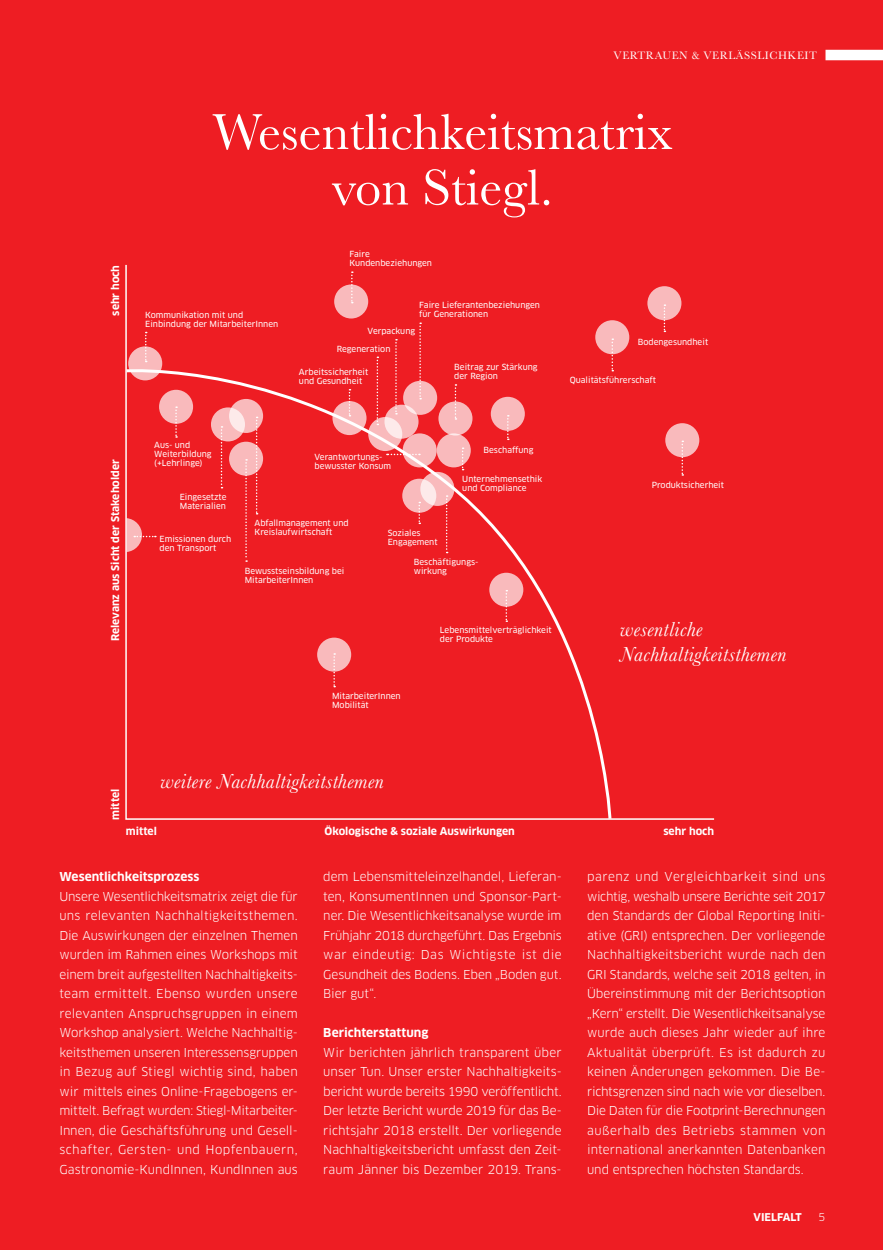
<style>
.page{position:relative;width:883px;height:1250px;background:#fff}
.page>*{position:absolute;margin:0;border:0;box-sizing:border-box;transform-origin:0 0}
.t1{font:52.5px/55.5px "Baskerville";color:#fff;text-align:center}
.t2{font:italic 21px/25.2px "Baskerville";letter-spacing:.02em;color:#fff}
.t3{font:12px/19.5px "Clan OT";color:#fff;text-align:justify}
.t4{font:700 12px "Clan";color:#fff}
.t5{font:11.25px "Baskerville";letter-spacing:.05em;color:#fff}
.t6{font:700 10.5px "Clan";color:#fff}
.t7{font:10.5px "Clan OT";color:#fff}
.t8{font:8.25px/9px "Clan News";color:#fff}
</style>
<div class="page">
<div style="left:0;top:0;width:882px;height:1249px;background:#ee1d23"></div>
<svg style="left:125px;top:264px;width:590px;height:556px"></svg>
<div style="left:647px;top:286px;width:34px;height:34px;background:#f9babc;border-radius:50%"></div>
<div style="left:595px;top:320px;width:34px;height:34px;background:#f9babc;border-radius:50%"></div>
<div style="left:665px;top:423px;width:34px;height:34px;background:#f9babc;border-radius:50%"></div>
<div style="left:490px;top:397px;width:34px;height:34px;background:#f9babc;border-radius:50%"></div>
<div style="left:438px;top:401px;width:34px;height:34px;background:#f9babc;border-radius:50%"></div>
<div style="left:384px;top:404px;width:34px;height:34px;background:#f9babc;border-radius:50%"></div>
<svg style="left:403px;top:381px;width:34px;height:34px"></svg>
<div style="left:334px;top:284px;width:34px;height:34px;background:#f9babc;border-radius:50%"></div>
<svg style="left:128px;top:346px;width:34px;height:34px"></svg>
<div style="left:317px;top:637px;width:34px;height:34px;background:#f9babc;border-radius:50%"></div>
<svg style="left:332px;top:401px;width:34px;height:34px"></svg>
<svg style="left:368px;top:417px;width:34px;height:34px"></svg>
<svg style="left:436px;top:433px;width:34px;height:34px"></svg>
<svg style="left:402px;top:478px;width:34px;height:34px"></svg>
<div style="left:489px;top:572px;width:34px;height:34px;background:#f9babc;border-radius:50%"></div>
<div style="left:229px;top:441px;width:34px;height:34px;background:#f9babc;border-radius:50%"></div>
<div style="left:229px;top:399px;width:34px;height:34px;background:#f9babc;border-radius:50%"></div>
<svg style="left:211px;top:407px;width:34px;height:34px"></svg>
<div style="left:159px;top:390px;width:34px;height:34px;background:#f9babc;border-radius:50%"></div>
<svg style="left:145px;top:332px;width:2px;height:30px"></svg>
<svg style="left:175px;top:406px;width:2px;height:31px"></svg>
<svg style="left:221px;top:426px;width:1px;height:62px"></svg>
<svg style="left:245px;top:459px;width:2px;height:103px"></svg>
<svg style="left:256px;top:416px;width:1px;height:98px"></svg>
<svg style="left:402px;top:433px;width:34px;height:34px"></svg>
<svg style="left:387px;top:453px;width:33px;height:2px"></svg>
<svg style="left:376px;top:356px;width:2px;height:69px"></svg>
<svg style="left:348px;top:389px;width:2px;height:27px"></svg>
<svg style="left:351px;top:271px;width:2px;height:32px"></svg>
<svg style="left:418px;top:501px;width:2px;height:23px"></svg>
<svg style="left:507px;top:415px;width:1px;height:25px"></svg>
<svg style="left:454px;top:384px;width:2px;height:35px"></svg>
<svg style="left:419px;top:322px;width:2px;height:77px"></svg>
<svg style="left:395px;top:339px;width:2px;height:75px"></svg>
<svg style="left:461px;top:447px;width:2px;height:23px"></svg>
<svg style="left:333px;top:653px;width:2px;height:34px"></svg>
<svg style="left:505px;top:590px;width:2px;height:32px"></svg>
<svg style="left:681px;top:440px;width:2px;height:35px"></svg>
<svg style="left:663px;top:304px;width:2px;height:28px"></svg>
<svg style="left:611px;top:338px;width:2px;height:33px"></svg>
<svg style="left:126px;top:518px;width:30px;height:34px"></svg>
<svg style="left:445px;top:495px;width:2px;height:58px"></svg>
<div style="left:825px;top:50px;width:57px;height:10px;background:#fff"></div>
<p class="t5" style="left:613px;top:48px;width:205px">VERTRAUEN &amp; VERLÄSSLICHKEIT</p>
<p class="t6" style="left:109px;top:315px;width:52px;rotate:-90deg">sehr hoch</p>
<p class="t6" style="left:109px;top:641px;width:183px;rotate:-90deg">Relevanz aus Sicht der Stakeholder</p>
<p class="t6" style="left:109px;top:819px;width:33px;rotate:-90deg">mittel</p>
<h1 class="t1" style="left:212px;top:105px;width:461px">Wesentlichkeitsmatrix von Stiegl.</h1>
<p class="t8" style="left:145px;top:310px;width:134px">Kommunikation mit und<br>Einbindung der MitarbeiterInnen</p>
<p class="t8" style="left:349px;top:250px;width:84px">Faire<br>Kundenbeziehungen</p>
<p class="t8" style="left:419px;top:301px;width:122px">Faire Lieferantenbeziehungen für Generationen</p>
<p class="t8" style="left:367px;top:326px;width:49px">Verpackung</p>
<p class="t8" style="left:336px;top:344px;width:55px">Regeneration</p>
<p class="t8" style="left:299px;top:368px;width:71px">Arbeitssicherheit und Gesundheit</p>
<p class="t8" style="left:454px;top:362px;width:85px">Beitrag zur Stärkung der Region</p>
<p class="t8" style="left:637px;top:337px;width:72px">Bodengesundheit</p>
<p class="t8" style="left:569px;top:376px;width:88px">Qualitätsführerschaft</p>
<p class="t8" style="left:154px;top:440px;width:59px">Aus- und<br>Weiterbildung (+Lehrlinge)</p>
<p class="t8" style="left:180px;top:492px;width:48px">Eingesetzte<br>Materialien</p>
<p class="t8" style="left:159px;top:535px;width:73px">Emissionen durch den Transport</p>
<p class="t8" style="left:314px;top:452px;width:78px">Verantwortungs&shy;bewusster Konsum</p>
<p class="t8" style="left:254px;top:518px;width:95px">Abfallmanagement und<br>Kreislaufwirtschaft</p>
<p class="t8" style="left:387px;top:528px;width:51px">Soziales<br>Engagement</p>
<p class="t8" style="left:483px;top:445px;width:51px">Beschaffung</p>
<p class="t8" style="left:462px;top:474px;width:81px">Unternehmensethik und Compliance</p>
<p class="t8" style="left:244px;top:566px;width:101px">Bewusstseinsbildung bei<br>MitarbeiterInnen</p>
<p class="t8" style="left:413px;top:558px;width:66px">Beschäftigungs&shy;wirkung</p>
<p class="t8" style="left:440px;top:626px;width:113px">Lebensmittelverträglichkeit der Produkte</p>
<p class="t8" style="left:332px;top:691px;width:70px">MitarbeiterInnen<br>Mobilität</p>
<p class="t8" style="left:651px;top:480px;width:74px">Produktsicherheit</p>
<h2 class="t2" style="left:620px;top:616px;width:168px">wesentliche<br>Nachhaltigkeitsthemen</h2>
<h2 class="t2" style="left:161px;top:768px;width:224px">weitere Nachhaltigkeitsthemen</h2>
<p class="t6" style="left:126px;top:825px;width:33px">mittel</p>
<p class="t6" style="left:324px;top:825px;width:192px">Ökologische &amp; soziale Auswirkungen</p>
<p class="t6" style="left:663px;top:825px;width:52px">sehr hoch</p>
<p class="t4" style="left:59px;top:870px;width:141px">Wesentlichkeitsprozess</p>
<p class="t3" style="left:59px;top:886px;width:240px">Unsere Wesentlichkeitsmatrix zeigt die für uns relevanten Nachhaltigkeitsthemen.<br>Die Auswirkungen der einzelnen Themen wurden im Rahmen eines Workshops mit einem breit aufgestellten Nachhaltigkeits&shy;team ermittelt. Ebenso wurden unsere relevanten Anspruchsgruppen in einem Workshop analysiert. Welche Nachhaltig&shy;keitsthemen unseren Interessensgruppen in Bezug auf Stiegl wichtig sind, haben wir mittels eines Online- Fragebogens er&shy;mittelt. Befragt wurden: Stiegl- Mitarbeiter-Innen, die Geschäftsführung und Gesell&shy;schafter, Gersten- und Hopfenbauern, Gastronomie- KundInnen, KundInnen aus</p>
<p class="t3" style="left:323px;top:866px;width:240px">dem Lebensmitteleinzelhandel, Lieferan&shy;ten, KonsumentInnen und Sponsor- Part&shy;ner. Die Wesentlichkeitsanalyse wurde im Frühjahr 2018 durchgeführt. Das Ergebnis war eindeutig: Das Wichtigste ist die Gesundheit des Bodens. Eben „Boden gut.<br>Bier gut“.</p>
<p class="t4" style="left:323px;top:1025px;width:107px">Berichterstattung</p>
<p class="t3" style="left:323px;top:1042px;width:240px">Wir berichten jährlich transparent über unser Tun. Unser erster Nachhaltigkeits&shy;bericht wurde bereits 1990 veröffentlicht.<br>Der letzte Bericht wurde 2019 für das Be&shy;richtsjahr 2018 erstellt. Der vorliegende Nachhaltigkeitsbericht umfasst den Zeit&shy;raum Jänner bis Dezember 2019. Trans-</p>
<p class="t3" style="left:587px;top:866px;width:240px">parenz und Vergleichbarkeit sind uns wichtig, weshalb unsere Berichte seit 2017 den Standards der Global Reporting Initi&shy;ative (GRI) entsprechen. Der vorliegende Nachhaltigkeitsbericht wurde nach den GRI Standards, welche seit 2018 gelten, in Übereinstimmung mit der Berichtsoption „Kern“ erstellt. Die Wesentlichkeitsanalyse wurde auch dieses Jahr wieder auf ihre Aktualität überprüft. Es ist dadurch zu keinen Änderungen gekommen. Die Be&shy;richtsgrenzen sind nach wie vor dieselben.<br>Die Daten für die Footprint- Berechnungen außerhalb des Betriebs stammen von international anerkannten Datenbanken und entsprechen höchsten Standards.</p>
<p class="t6" style="left:753px;top:1210px;width:50px">VIELFALT</p>
<p class="t7" style="left:818px;top:1210px;width:8px">5</p>
</div>
